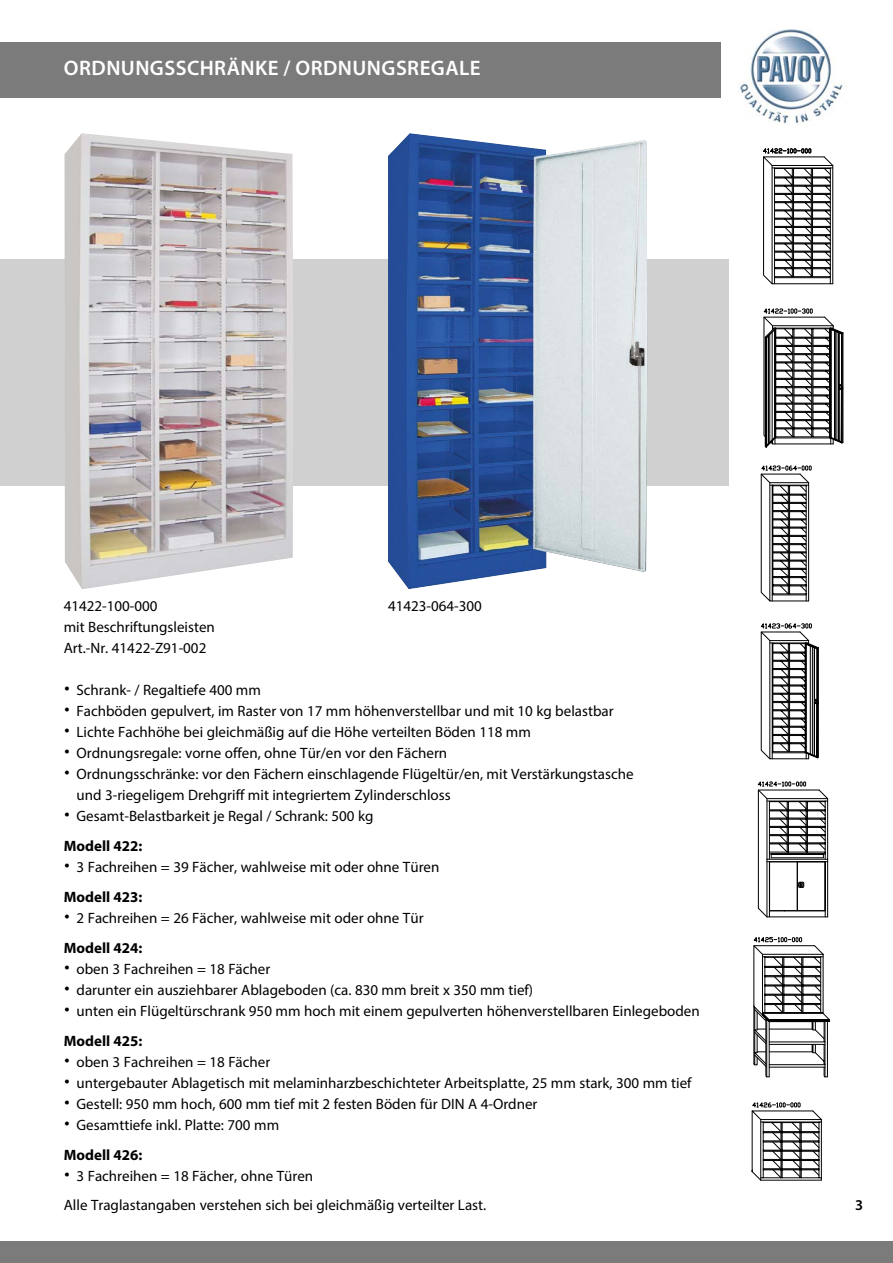
<style>
.page{position:relative;width:893px;height:1263px;background:#fff}
.page>*{position:absolute;margin:0;border:0;box-sizing:border-box;transform-origin:0 0}
.t1{font:600 21px "Myriad Pro";letter-spacing:.02em;color:#fff}
.t2{font:15px/30px "Myriad Pro";color:#000}
.t3{font:600 15px "Myriad Pro";color:#000}
.s1{font-family:"Helvetica";font-size:18px}
.s2{font-weight:700}
</style>
<div class="page">
<div style="left:0;top:43px;width:722px;height:55px;background:#7c7b7b"></div>
<img style="left:738px;top:29px;width:105px;height:95px">
<div style="left:0;top:1242px;width:893px;height:21px;background:#7c7b7b"></div>
<div style="left:0;top:259px;width:728px;height:226px;background:#d0d0d0"></div>
<img style="left:65px;top:133px;width:228px;height:456px">
<img style="left:388px;top:133px;width:259px;height:456px">
<svg style="left:753px;top:937px;width:77px;height:140px"></svg>
<svg style="left:751px;top:1102px;width:71px;height:79px"></svg>
<svg style="left:763px;top:148px;width:71px;height:136px"></svg>
<svg style="left:757px;top:623px;width:72px;height:295px"></svg>
<svg style="left:760px;top:308px;width:84px;height:293px"></svg>
<h1 class="t1" style="left:64px;top:55px;width:418px">ORDNUNGSSCHRÄNKE / ORDNUNGSREGALE</h1>
<p class="t2" style="left:64px;top:591px;width:95px">41422-100-000</p>
<p class="t2" style="left:388px;top:591px;width:95px">41423-064-300</p>
<p class="t2" style="left:64px;top:616px;width:153px;line-height:21.3px">mit Beschriftungsleisten<br>Art.-Nr. 41422-Z91-002</p>
<p class="t2" style="left:64px;top:674px;width:199px"><span class="s1">•</span> Schrank- / Regaltiefe 400 mm</p>
<p class="t2" style="left:64px;top:695px;width:551px"><span class="s1">•</span> Fachböden gepulvert, im Raster von 17 mm höhenverstellbar und mit 10 kg belastbar</p>
<p class="t2" style="left:64px;top:716px;width:469px"><span class="s1">•</span> Lichte Fachhöhe bei gleichmäßig auf die Höhe verteilten Böden 118 mm</p>
<p class="t2" style="left:64px;top:737px;width:385px"><span class="s1">•</span> Ordnungsregale: vorne offen, ohne Tür/en vor den Fächern</p>
<p class="t2" style="left:77px;top:763px;width:559px;line-height:21px;text-indent:-13px"><span class="s1">•</span> Ordnungsschränke: vor den Fächern einschlagende Flügeltür/en, mit Verstärkungstasche und 3-riegeligem Drehgriff mit integriertem Zylinderschloss</p>
<p class="t2" style="left:64px;top:800px;width:311px"><span class="s1">•</span> Gesamt-Belastbarkeit je Regal / Schrank: 500 kg<br><span class="s2">Modell 422:</span></p>
<p class="t2" style="left:64px;top:851px;width:377px"><span class="s1">•</span> 3 Fachreihen = 39 Fächer, wahlweise mit oder ohne Türen<br><span class="s2">Modell 423:</span></p>
<p class="t2" style="left:64px;top:902px;width:361px"><span class="s1">•</span> 2 Fachreihen = 26 Fächer, wahlweise mit oder ohne Tür<br><span class="s2">Modell 424:</span></p>
<p class="t2" style="left:64px;top:953px;width:208px"><span class="s1">•</span> oben 3 Fachreihen = 18 Fächer</p>
<p class="t2" style="left:64px;top:974px;width:471px"><span class="s1">•</span> darunter ein ausziehbarer Ablageboden (ca. 830 mm breit x 350 mm tief)</p>
<p class="t2" style="left:64px;top:995px;width:637px"><span class="s1">•</span> unten ein Flügeltürschrank 950 mm hoch mit einem gepulverten höhenverstellbaren Einlegeboden<br><span class="s2">Modell 425:</span></p>
<p class="t2" style="left:64px;top:1046px;width:208px"><span class="s1">•</span> oben 3 Fachreihen = 18 Fächer</p>
<p class="t2" style="left:64px;top:1067px;width:629px"><span class="s1">•</span> untergebauter Ablagetisch mit melaminharzbeschichteter Arbeitsplatte, 25 mm stark, 300 mm tief</p>
<p class="t2" style="left:64px;top:1088px;width:475px"><span class="s1">•</span> Gestell: 950 mm hoch, 600 mm tief mit 2 festen Böden für DIN A 4-Ordner</p>
<p class="t2" style="left:64px;top:1109px;width:217px"><span class="s1">•</span> Gesamttiefe inkl. Platte: 700 mm<br><span class="s2">Modell 426:</span></p>
<p class="t2" style="left:64px;top:1160px;width:251px"><span class="s1">•</span> 3 Fachreihen = 18 Fächer, ohne Türen</p>
<p class="t2" style="left:64px;top:1189px;width:424px">Alle Traglastangaben verstehen sich bei gleichmäßig verteilter Last.</p>
<p class="t3" style="left:855px;top:1195px;width:10px">3</p>
</div>
